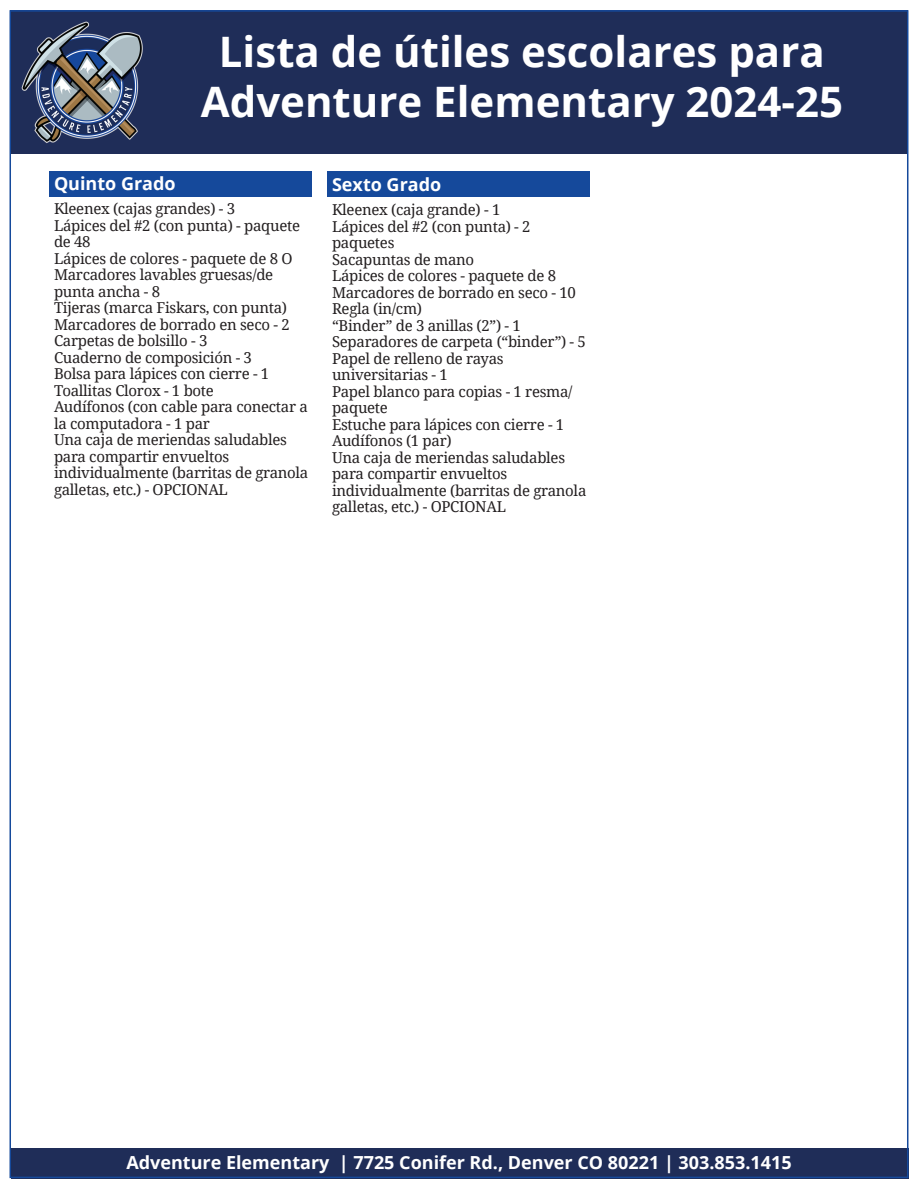
<style>
.page{position:relative;width:918px;height:1188px;background:#fff}
.page>*{position:absolute;margin:0;border:0;box-sizing:border-box;transform-origin:0 0}
.t1{font:700 42px/50.4px "Open Sans";color:#fff;text-align:center}
.t2{font:700 18px "Open Sans";color:#fff}
.t3{font:15px/16.5px "Noto Serif";letter-spacing:-.02em;color:#231f20}
</style>
<div class="page">
<div style="left:10px;top:10px;width:898px;height:144px;background:#1f2d58"></div>
<div style="left:11px;top:1148px;width:897px;height:30px;background:#1f2d58"></div>
<div style="left:328px;top:172px;width:262px;height:25px;background:#15499b"></div>
<div style="left:49px;top:172px;width:263px;height:25px;background:#15499b"></div>
<img style="left:21px;top:21px;width:122px;height:122px">
<h1 class="t1" style="left:201px;top:26px;width:644px">Lista de útiles escolares para<br>Adventure Elementary 2024-25</h1>
<p class="t2" style="left:54px;top:171px;width:123px">Quinto Grado</p>
<p class="t3" style="left:54px;top:200px;width:256px">Kleenex (cajas grandes) - 3<br>Lápices del #2 (con punta) - paquete de 48<br>Lápices de colores - paquete de 8 O<br>Marcadores lavables gruesas/de punta ancha - 8<br>Tijeras (marca Fiskars, con punta)<br>Marcadores de borrado en seco - 2<br>Carpetas de bolsillo - 3<br>Cuaderno de composición - 3<br>Bolsa para lápices con cierre - 1<br>Toallitas Clorox - 1 bote<br>Audífonos (con cable para conectar a la computadora - 1 par<br>Una caja de meriendas saludables para compartir envueltos individualmente (barritas de granola galletas, etc.) - OPCIONAL</p>
<p class="t2" style="left:332px;top:172px;width:111px">Sexto Grado</p>
<p class="t3" style="left:332px;top:201px;width:256px">Kleenex (caja grande) - 1<br>Lápices del #2 (con punta) - 2 paquetes<br>Sacapuntas de mano<br>Lápices de colores - paquete de 8<br>Marcadores de borrado en seco - 10<br>Regla (in/cm)<br>“Binder” de 3 anillas (2”) - 1<br>Separadores de carpeta (“binder”) - 5<br>Papel de relleno de rayas universitarias - 1<br>Papel blanco para copias - 1 resma/ paquete<br>Estuche para lápices con cierre - 1<br>Audífonos (1 par)<br>Una caja de meriendas saludables para compartir envueltos individualmente (barritas de granola galletas, etc.) - OPCIONAL</p>
<p class="t2" style="left:126px;top:1150px;width:667px">Adventure Elementary | 7725 Conifer Rd., Denver CO 80221 | 303.853.1415</p>
</div>
